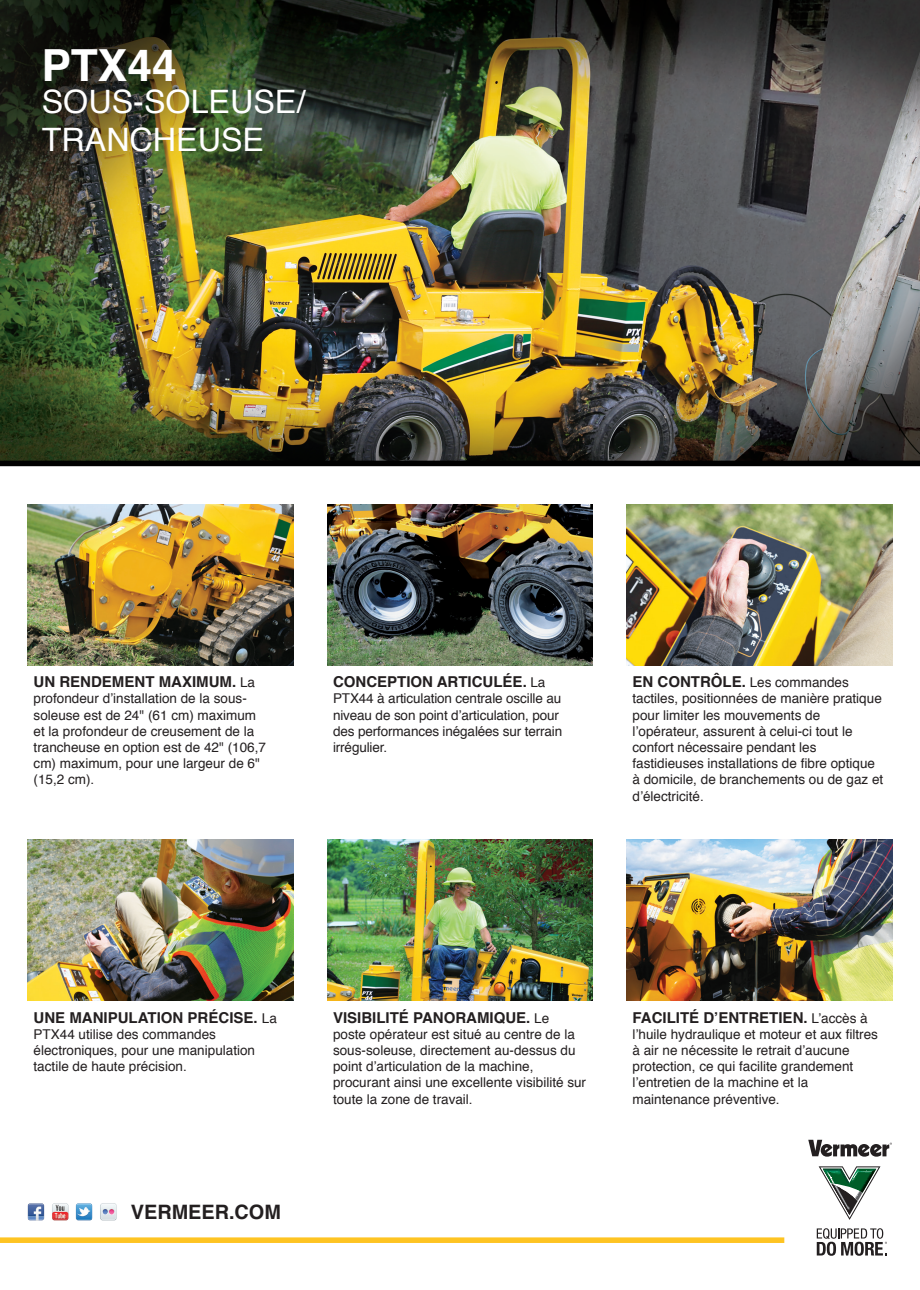
<style>
.page{position:relative;width:920px;height:1290px;background:#fff}
.page>*{position:absolute;margin:0;border:0;box-sizing:border-box;transform-origin:0 0}
.t1{font:700 44.25px "Helvetica";color:#fff}
.t2{font:32.25px/38.7px "Helvetica";color:#fff}
.t3{font:700 19.8px "Helvetica";color:#231f20}
.t4{font:700 15px "Helvetica";color:#231f20}
.t5{font:13.5px/16.2px "Helvetica";color:#231f20}
.s1{font-weight:400;font-size:13.5px}
.s2{font-weight:700;font-size:15px}
</style>
<div class="page">
<img style="left:28px;top:504px;width:265px;height:161px">
<img style="left:327px;top:504px;width:265px;height:161px">
<img style="left:626px;top:504px;width:266px;height:161px">
<img style="left:28px;top:839px;width:265px;height:161px">
<img style="left:327px;top:839px;width:265px;height:161px">
<img style="left:626px;top:839px;width:266px;height:161px">
<img style="left:0;top:0;width:919px;height:460px">
<div style="left:0;top:460px;width:919px;height:6px;background:#010101"></div>
<svg style="left:808px;top:1139px;width:83px;height:17px"></svg>
<svg style="left:816px;top:1228px;width:70px;height:27px"></svg>
<svg style="left:818px;top:1166px;width:62px;height:53px"></svg>
<img style="left:28px;top:1203px;width:89px;height:18px">
<div style="left:0;top:1237px;width:784px;height:6px;background:#fec422"></div>
<h1 class="t1" style="left:41px;top:29px;width:137px">PTX44</h1>
<h2 class="t2" style="left:42px;top:83px;width:265px">SOUS-SOLEUSE/<br>TRANCHEUSE</h2>
<p class="t4" style="left:34px;top:670px;width:223px">UN RENDEMENT MAXIMUM. <span class="s1">La</span></p>
<p class="t5" style="left:34px;top:691px;width:234px">profondeur d’installation de la sous&shy;soleuse est de 24" (61 cm) maximum et la profondeur de creusement de la trancheuse en option est de 42" (106,7 cm) maximum, pour une largeur de 6" (15,2 cm).</p>
<p class="t4" style="left:333px;top:670px;width:214px">CONCEPTION ARTICULÉE. <span class="s1">La</span></p>
<p class="t5" style="left:333px;top:691px;width:231px">PTX44 à articulation centrale oscille au niveau de son point d’articulation, pour des performances inégalées sur terrain irrégulier.</p>
<p class="t5" style="left:632px;top:674px;width:252px"><span class="s2">EN CONTRÔLE.</span> Les commandes tactiles, positionnées de manière pratique pour limiter les mouvements de l’opérateur, assurent à celui-ci tout le confort nécessaire pendant les fastidieuses installations de fibre optique à domicile, de branchements ou de gaz et d’électricité.</p>
<p class="t4" style="left:34px;top:1005px;width:245px">UNE MANIPULATION PRÉCISE. <span class="s1">La</span></p>
<p class="t5" style="left:34px;top:1026px;width:223px">PTX44 utilise des commandes électroniques, pour une manipulation tactile de haute précision.</p>
<h3 class="t3" style="left:131px;top:1195px;width:151px">VERMEER.COM</h3>
<p class="t4" style="left:333px;top:1005px;width:218px">VISIBILITÉ PANORAMIQUE. <span class="s1">Le</span></p>
<p class="t5" style="left:333px;top:1026px;width:254px">poste opérateur est situé au centre de la sous-soleuse, directement au-dessus du point d’articulation de la machine, procurant ainsi une excellente visibilité sur toute la zone de travail.</p>
<p class="t4" style="left:632px;top:1005px;width:237px">FACILITÉ D’ENTRETIEN. <span class="s1">L’accès à</span></p>
<p class="t5" style="left:632px;top:1026px;width:247px">l’huile hydraulique et moteur et aux filtres à air ne nécessite le retrait d’aucune protection, ce qui facilite grandement l’entretien de la machine et la maintenance préventive.</p>
</div>
